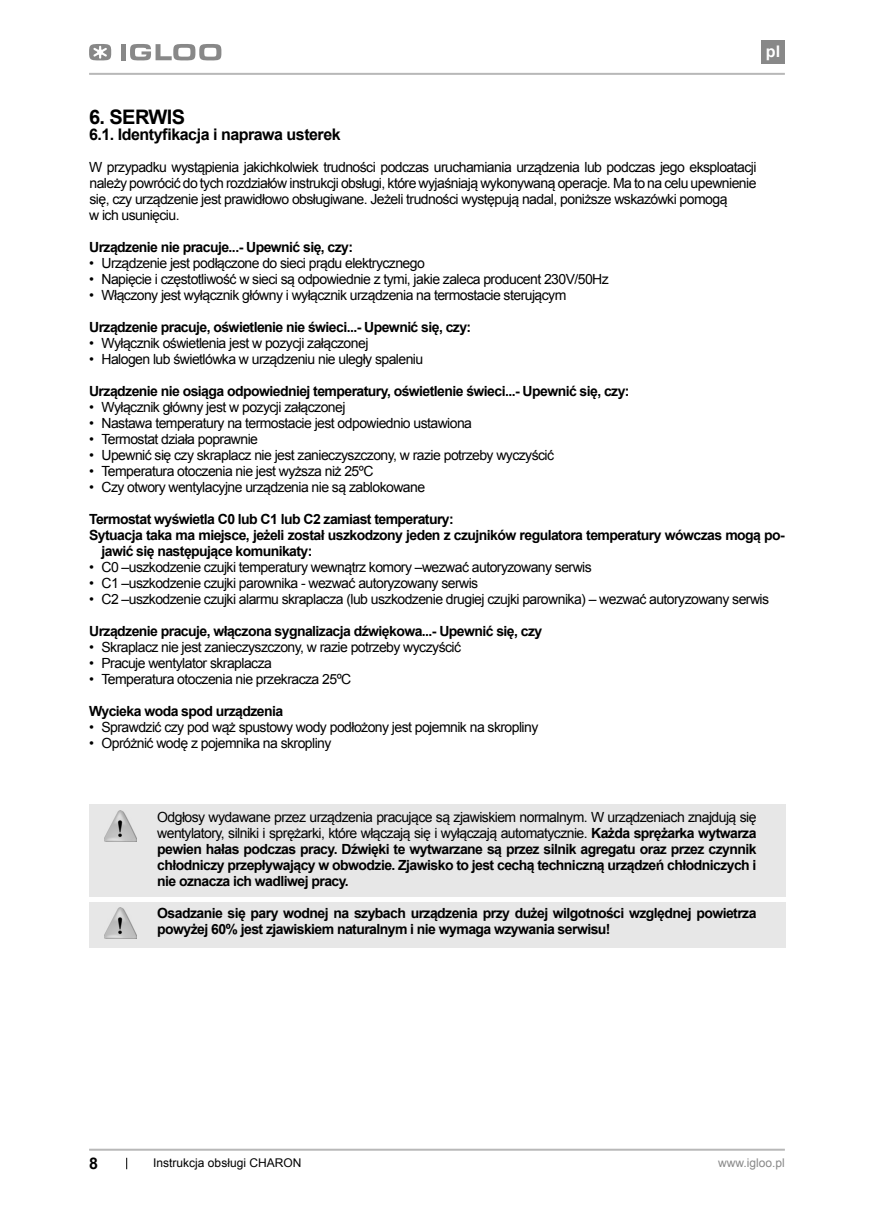
<style>
.page{position:relative;width:874px;height:1225px;background:#fff}
.page>*{position:absolute;margin:0;border:0;box-sizing:border-box;transform-origin:0 0}
.t1{font:700 20px "Arial";letter-spacing:-.03em;color:#000}
.t2{font:700 16px "Arial";letter-spacing:-.03em;color:#000}
.t3{font:700 16px "Arial";color:#fff}
.t4{font:14px/16px "Arial";letter-spacing:-.04em;color:#000}
.t5{font:700 14px/16px "Arial";letter-spacing:-.04em;color:#000;text-align:justify}
.t6{font:12px "Arial";color:#000}
.t7{font:12px "Arial";color:#888}
.s1{font-weight:400}
</style>
<div class="page">
<hr style="left:89px;top:73px;width:695px;height:2px;background:#b8b8b8">
<hr style="left:89px;top:1148px;width:695px;height:2px;background:#b8b8b8">
<div style="left:760px;top:40px;width:24px;height:23px;background:#888"></div>
<svg style="left:126px;top:1157px;width:1px;height:12px"></svg>
<svg style="left:89px;top:44px;width:22px;height:17px"></svg>
<div style="left:121px;top:44px;width:5px;height:16px;background:#888"></div>
<svg style="left:130px;top:44px;width:91px;height:17px"></svg>
<div style="left:89px;top:804px;width:696px;height:93px;background:#e7e7e7"></div>
<div style="left:89px;top:902px;width:696px;height:45px;background:#e7e7e7"></div>
<img style="left:104px;top:907px;width:33px;height:31px">
<img style="left:104px;top:810px;width:33px;height:31px">
<p class="t3" style="left:765px;top:42px;width:16px">pl</p>
<h1 class="t1" style="left:89px;top:106px;width:97px">6. SERWIS</h1>
<p class="t2" style="left:89px;top:126px;width:253px">6.1. Identyfikacja i naprawa usterek</p>
<p class="t4" style="left:89px;top:159px;width:668px">W przypadku wystąpienia jakichkolwiek trudności podczas uruchamiania urządzenia lub podczas jego eksploatacji należy powrócić do tych rozdziałów instrukcji obsługi, które wyjaśniają wykonywaną operacje. Ma to na celu upewnienie się, czy urządzenie jest prawidłowo obsługiwane. Jeżeli trudności występują nadal, poniższe wskazówki pomogą<br>w ich usunięciu.</p>
<p class="t5" style="left:89px;top:239px;width:265px">Urządzenie nie pracuje...- Upewnić się, czy:</p>
<p class="t4" style="left:89px;top:255px;width:337px">• Urządzenie jest podłączone do sieci prądu elektrycznego</p>
<p class="t4" style="left:89px;top:271px;width:521px">• Napięcie i częstotliwość w sieci są odpowiednie z tymi, jakie zaleca producent 230V/50Hz</p>
<p class="t4" style="left:89px;top:287px;width:478px">• Włączony jest wyłącznik główny i wyłącznik urządzenia na termostacie sterującym</p>
<p class="t5" style="left:89px;top:319px;width:383px">Urządzenie pracuje, oświetlenie nie świeci...- Upewnić się, czy:</p>
<p class="t4" style="left:89px;top:335px;width:281px">• Wyłącznik oświetlenia jest w pozycji załączonej</p>
<p class="t4" style="left:89px;top:351px;width:335px">• Halogen lub świetlówka w urządzeniu nie uległy spaleniu</p>
<p class="t5" style="left:89px;top:383px;width:541px">Urządzenie nie osiąga odpowiedniej temperatury, oświetlenie świeci...- Upewnić się, czy:</p>
<p class="t4" style="left:89px;top:399px;width:258px">• Wyłącznik główny jest w pozycji załączonej</p>
<p class="t4" style="left:89px;top:415px;width:384px">• Nastawa temperatury na termostacie jest odpowiednio ustawiona</p>
<p class="t4" style="left:89px;top:431px;width:170px">• Termostat działa poprawnie</p>
<p class="t4" style="left:89px;top:447px;width:466px">• Upewnić się czy skraplacz nie jest zanieczyszczony, w razie potrzeby wyczyścić</p>
<p class="t4" style="left:89px;top:463px;width:286px">• Temperatura otoczenia nie jest wyższa niż 25ºC</p>
<p class="t4" style="left:89px;top:479px;width:337px">• Czy otwory wentylacyjne urządzenia nie są zablokowane</p>
<p class="t5" style="left:89px;top:511px;width:366px">Termostat wyświetla C0 lub C1 lub C2 zamiast temperatury:</p>
<p class="t5" style="left:89px;top:527px;width:697px">Sytuacja taka ma miejsce, jeżeli został uszkodzony jeden z czujników regulatora temperatury wówczas mogą po-</p>
<p class="t5" style="left:101px;top:543px;width:212px">jawić się następujące komunikaty:</p>
<p class="t4" style="left:89px;top:559px;width:504px">• C0 –uszkodzenie czujki temperatury wewnątrz komory –wezwać autoryzowany serwis</p>
<p class="t4" style="left:89px;top:575px;width:390px">• C1 –uszkodzenie czujki parownika - wezwać autoryzowany serwis</p>
<p class="t4" style="left:89px;top:591px;width:681px">• C2 –uszkodzenie czujki alarmu skraplacza (lub uszkodzenie drugiej czujki parownika) – wezwać autoryzowany serwis</p>
<p class="t5" style="left:89px;top:623px;width:454px">Urządzenie pracuje, włączona sygnalizacja dźwiękowa...- Upewnić się, czy</p>
<p class="t4" style="left:89px;top:639px;width:373px">• Skraplacz nie jest zanieczyszczony, w razie potrzeby wyczyścić</p>
<p class="t4" style="left:89px;top:655px;width:184px">• Pracuje wentylator skraplacza</p>
<p class="t4" style="left:89px;top:671px;width:263px">• Temperatura otoczenia nie przekracza 25ºC</p>
<p class="t5" style="left:89px;top:703px;width:195px">Wycieka woda spod urządzenia</p>
<p class="t4" style="left:89px;top:719px;width:450px">• Sprawdzić czy pod wąż spustowy wody podłożony jest pojemnik na skropliny</p>
<p class="t4" style="left:89px;top:735px;width:244px">• Opróżnić wodę z pojemnika na skropliny</p>
<p class="t5" style="left:157px;top:808px;width:600px"><span class="s1">Odgłosy wydawane przez urządzenia pracujące są zjawiskiem normalnym. W urządzeniach znajdują się wentylatory, silniki i sprężarki, które włączają się i wyłączają automatycznie.</span> Każda sprężarka wytwarza pewien hałas podczas pracy. Dźwięki te wytwarzane są przez silnik agregatu oraz przez czynnik chłodniczy przepływający w obwodzie. Zjawisko to jest cechą techniczną urządzeń chłodniczych i nie oznacza ich wadliwej pracy.</p>
<p class="t5" style="left:157px;top:904px;width:600px">Osadzanie się pary wodnej na szybach urządzenia przy dużej wilgotności względnej powietrza powyżej 60% jest zjawiskiem naturalnym i nie wymaga wzywania serwisu!</p>
<p class="t2" style="left:89px;top:1154px;width:10px">8</p>
<p class="t6" style="left:153px;top:1156px;width:150px">Instrukcja obsługi CHARON</p>
<p class="t7" style="left:717px;top:1156px;width:68px">www.igloo.pl</p>
</div>
